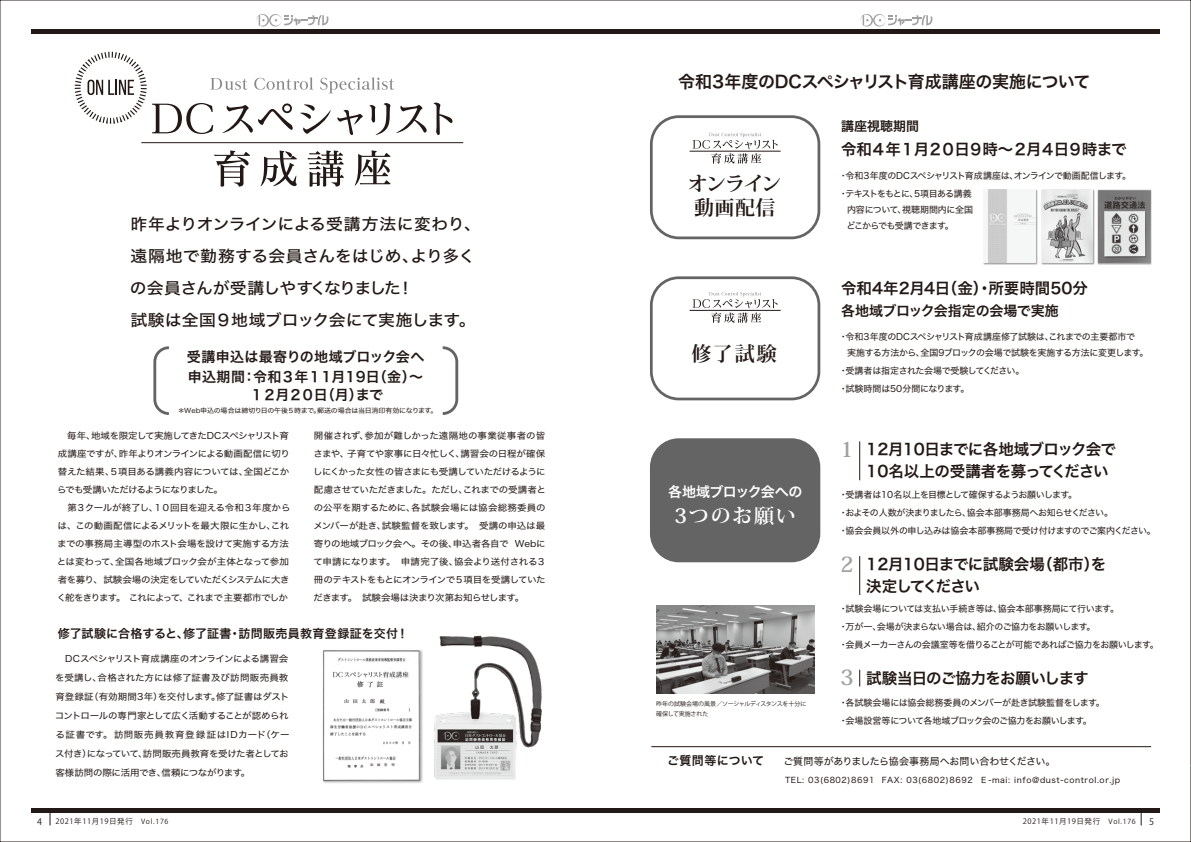
<style>
.page{position:relative;width:1191px;height:842px;background:#fff}
.page>*{position:absolute;margin:0;border:0;box-sizing:border-box;transform-origin:0 0}
.t1{font:700 21px "Koz Min Pro";color:#9fa0a0}
.t2{font:700 20px/24px "Koz Min Pro";letter-spacing:-.055em;color:#221815;text-align:center}
.t3{font:700 20px "Koz Min Pro";letter-spacing:.09em;color:#fff}
.t4{font:700 20px "Koz Min Pro";letter-spacing:.025em;color:#221815}
.t5{font:17px "Hiragino Sans W6";letter-spacing:-.02em;color:#221815}
.t6{font:16px/32px "Hiragino Sans W5";letter-spacing:-.02em;color:#221815;scale:1.05 1}
.t7{font:15.5px/22px "Hiragino Sans W6";letter-spacing:-.04em;color:#221815}
.t8{font:15.5px "Hiragino Sans W6";letter-spacing:-.1em;color:#221815}
.t9{font:15.5px "Hiragino Sans W6";color:#221815}
.t10{font:14px/18px "Hiragino Sans W6";letter-spacing:-.04em;color:#221815}
.t11{font:14px "Hiragino Sans W6";letter-spacing:.015em;color:#221815}
.t12{font:14px "Hiragino Sans W6";letter-spacing:-.02em;color:#221815}
.t13{font:14px "Hiragino Sans W6";letter-spacing:-.035em;color:#fff}
.t14{font:13px "Hiragino Sans W6";color:#221815}
.t15{font:12px "Hiragino Sans W6";letter-spacing:.02em;color:#221815}
.t16{font:10px "Hiragino Sans W4";letter-spacing:-.02em;color:#221815}
.t17{font:9px/18px "Hiragino Sans W4";letter-spacing:-.045em;color:#221815;text-align:justify;scale:1.05 1}
.t18{font:9px/18px "Hiragino Sans W4";letter-spacing:-.045em;color:#221815}
.t19{font:9px/18px "Hiragino Sans W4";letter-spacing:-.07em;color:#221815}
.t20{font:9px/16px "Hiragino Sans W4";letter-spacing:-.065em;color:#221815}
.t21{font:9px "Koz Go Pro";color:#221815}
.t22{font:8px "Hiragino Sans W4";letter-spacing:.075em;color:#221815}
.t23{font:7.5px "Koz Go Pro";letter-spacing:.075em;color:#221815}
.t24{font:6.7px "Hiragino Sans W4";letter-spacing:-.03em;color:#221815;scale:1.05 1}
.t25{font:6px/10px "Koz Go Pr 6 N";letter-spacing:-.02em;color:#221815}
.t26{font:5px "Heisei Min Std W5";color:#221815}
.t27{font:3.3px "Heisei Min Std W5";color:#221815}
.s1{font-family:"Koz Min Pro";font-weight:700;font-size:21px;color:#9fa0a0}
.s2{font-size:7px}
</style>
<div class="page">
<svg style="left:256px;top:14px;width:73px;height:13px"></svg>
<svg style="left:860px;top:14px;width:73px;height:13px"></svg>
<hr style="left:31px;top:30px;width:564px;height:4px;background:#221815">
<hr style="left:595px;top:30px;width:564px;height:4px;background:#221815">
<hr style="left:31px;top:808px;width:564px;height:4px;background:#221815">
<hr style="left:595px;top:808px;width:564px;height:4px;background:#221815">
<svg style="left:1140px;top:812px;width:1px;height:13px"></svg>
<svg style="left:50px;top:812px;width:1px;height:13px"></svg>
<div style="left:650px;top:115px;width:170px;height:124px;border:3px solid #656464;border-radius:27px"></div>
<div style="left:651px;top:440px;width:168px;height:121px;background:#656464;border-radius:27px"></div>
<div style="left:650px;top:438px;width:170px;height:124px;border:3px solid #656464;border-radius:27px"></div>
<hr style="left:651px;top:746px;width:500px;height:1px;background:#221815">
<hr style="left:141px;top:142px;width:322px;height:1px;background:#221815">
<svg style="left:210px;top:78px;width:37px;height:12px"></svg>
<svg style="left:254px;top:77px;width:59px;height:13px"></svg>
<svg style="left:320px;top:77px;width:74px;height:16px"></svg>
<svg style="left:214px;top:150px;width:36px;height:37px"></svg>
<svg style="left:261px;top:150px;width:36px;height:36px"></svg>
<svg style="left:307px;top:150px;width:37px;height:37px"></svg>
<svg style="left:355px;top:150px;width:35px;height:36px"></svg>
<svg style="left:152px;top:103px;width:61px;height:31px"></svg>
<svg style="left:222px;top:103px;width:71px;height:30px"></svg>
<svg style="left:300px;top:104px;width:31px;height:30px"></svg>
<svg style="left:337px;top:110px;width:26px;height:25px"></svg>
<svg style="left:369px;top:103px;width:21px;height:32px"></svg>
<svg style="left:396px;top:105px;width:30px;height:28px"></svg>
<svg style="left:434px;top:103px;width:18px;height:32px"></svg>
<div style="left:75px;top:52px;width:72px;height:72px;border:6px dashed #221815;border-radius:50%"></div>
<svg style="left:87px;top:80px;width:47px;height:15px"></svg>
<hr style="left:689px;top:151px;width:91px;height:1px;background:#221815">
<svg style="left:692px;top:133px;width:85px;height:31px"></svg>
<div style="left:650px;top:276px;width:170px;height:124px;border:3px solid #656464;border-radius:27px"></div>
<hr style="left:689px;top:310px;width:91px;height:1px;background:#221815">
<svg style="left:692px;top:292px;width:85px;height:31px"></svg>
<hr style="left:859px;top:441px;width:1px;height:39px;background:#221815">
<hr style="left:859px;top:556px;width:1px;height:39px;background:#221815">
<svg style="left:859px;top:670px;width:1px;height:16px"></svg>
<img style="left:656px;top:605px;width:158px;height:89px">
<img style="left:434px;top:635px;width:107px;height:144px">
<img style="left:322px;top:649px;width:101px;height:134px">
<img style="left:323px;top:650px;width:96px;height:130px">
<div style="left:369px;top:763px;width:27px;height:5px;background:#fff"></div>
<div style="left:343px;top:698px;width:34px;height:7px;background:#fff"></div>
<img style="left:1097px;top:189px;width:55px;height:76px">
<img style="left:1098px;top:190px;width:52px;height:73px">
<img style="left:983px;top:189px;width:55px;height:76px">
<img style="left:984px;top:190px;width:51px;height:73px">
<img style="left:1041px;top:189px;width:54px;height:76px">
<img style="left:1041px;top:190px;width:51px;height:73px">
<svg style="left:153px;top:346px;width:16px;height:69px"></svg>
<svg style="left:442px;top:346px;width:17px;height:69px"></svg>
<h3 class="t5" style="left:678px;top:66px;width:413px">令和3年度のDCスペシャリスト育成講座の実施について</h3>
<h3 class="t14" style="left:841px;top:114px;width:79px">講座視聴期間</h3>
<h3 class="t6" style="left:130px;top:207px;width:336px">昨年よりオンラインによる受講方法に変わり、遠隔地で勤務する会員さんをはじめ、より多くの会員さんが受講しやすくなりました！<br>試験は全国９地域ブロック会にて実施します。</h3>
<h3 class="t11" style="left:187px;top:344px;width:239px">受講申込は最寄りの地域ブロック会へ</h3>
<h3 class="t10" style="left:188px;top:368px;width:237px">申込期間：令和３年１1月19日（金）～　　　　 １２月２０日（月）まで</h3>
<p class="t24" style="left:178px;top:404px;width:249px">＊Web申込の場合は締切り日の午後５時まで。郵送の場合は当日消印有効になります。</p>
<p class="t17" style="left:57px;top:426px;width:224px;text-align:left">　毎年、地域を限定して実施してきたDCスペシャリスト育成講座ですが、昨年よりオンラインによる動画配信に切り替えた結果、５項目ある講義内容については、全国どこからでも受講いただけるようになりました。<br>　第３クールが終了し、１０回目を迎える令和３年度からは、この動画配信によるメリットを最大限に生かし、これまでの事務局主導型のホスト会場を設けて実施する方法とは変わって、全国各地域ブロック会が主体となって参加者を募り、試験会場の決定をしていただくシステムに大きく舵をきります。これによって、これまで主要都市でしか</p>
<p class="t17" style="left:313px;top:426px;width:223px">開催されず、参加が難しかった遠隔地の事業従事者の皆さまや、子育てや家事に日々忙しく、講習会の日程が確保しにくかった女性の皆さまにも受講していただけるように配慮させていただきました。ただし、これまでの受講者との公平を期するために、各試験会場には協会総務委員のメンバーが赴き、試験監督を致します。　受講の申込は最寄りの地域ブロック会へ。その後、申込者各自で Webにて申請になります。　申請完了後、協会より送付される３冊のテキストをもとにオンラインで５項目を受講していただきます。　試験会場は決まり次第お知らせします。</p>
<h3 class="t15" style="left:58px;top:622px;width:352px">修了試験に合格すると、修了証書・訪問販売員教育登録証を交付！</h3>
<p class="t17" style="left:55px;top:648px;width:225px;line-height:19px;text-indent:10px">DCスペシャリスト育成講座のオンラインによる講習会を受講し、合格された方には修了証書及び訪問販売員教育登録証（有効期間3年）を交付します。修了証書はダストコントロールの専門家として広く活動することが認められる証書です。訪問販売員教育登録証はIDカード（ケース付き）になっていて、訪問販売員教育を受けた者としてお客様訪問の際に活用でき、信頼につながります。</p>
<p class="t26" style="left:344px;top:698px;width:32px">山　田　太　郎</p>
<p class="t27" style="left:370px;top:763px;width:26px">加　藤　豊　明</p>
<h2 class="t2" style="left:688px;top:171px;width:95px">オンライン動画配信</h2>
<h2 class="t4" style="left:691px;top:339px;width:87px">修了試験</h2>
<h3 class="t13" style="left:668px;top:479px;width:136px">各地域ブロック会への</h3>
<h2 class="t3" style="left:674px;top:501px;width:123px">3つのお願い</h2>
<p class="t25" style="left:656px;top:699px;width:152px">昨年の試験会場の風景／ソーシャルディスタンスを十分に確保して実施された</p>
<h3 class="t8" style="left:841px;top:136px;width:287px">令和４年１月２０日９時～２月４日９時まで</h3>
<p class="t19" style="left:839px;top:165px;width:294px">・令和3年度のDCスペシャリスト育成講座は、オンラインで動画配信します。・テキストをもとに、5項目ある講義</p>
<p class="t20" style="left:846px;top:200px;width:128px">内容について、視聴期間内に全国どこからでも受講できます。</p>
<h3 class="t9" style="left:841px;top:275px;width:248px">令和4年2月4日（金）・所要時間50分</h3>
<p class="t18" style="left:847px;top:328px;width:303px;line-height:16px;text-indent:-8px">・令和3年度のDCスペシャリスト育成講座修了試験は、これまでの主要都市で<br>実施する方法から、全国9ブロックの会場で試験を実施する方法に変更します。</p>
<p class="t18" style="left:839px;top:361px;width:187px">・受講者は指定された会場で受験してください。・試験時間は50分間になります。</p>
<h3 class="t12" style="left:841px;top:298px;width:219px">各地域ブロック会指定の会場で実施</h3>
<h3 class="t7" style="left:866px;top:437px;width:251px">12月10日までに各地域ブロック会で<br>10名以上の受講者を募ってください</h3>
<h1 class="t1" style="left:840px;top:434px;width:15px">1</h1>
<p class="t18" style="left:839px;top:485px;width:318px">・受講者は10名以上を目標として確保するようお願いします。<br>・およその人数が決まりましたら、協会本部事務局へお知らせください。<br>・協会会員以外の申し込みは協会本部事務局で受け付けますのでご案内ください。</p>
<h1 class="t1" style="left:840px;top:549px;width:15px">2</h1>
<h3 class="t7" style="left:866px;top:552px;width:242px">12月10日までに試験会場（都市）を決定してください</h3>
<p class="t18" style="left:839px;top:599px;width:321px">・試験会場については支払い手続き等は、協会本部事務局にて行います。<br>・万が一、会場が決まらない場合は、紹介のご協力をお願いします。<br>・会員メーカーさんの会議室等を借りることが可能であればご協力をお願いします。</p>
<h3 class="t7" style="left:840px;top:666px;width:250px"><span class="s1">3</span> 試験当日のご協力をお願いします</h3>
<p class="t18" style="left:839px;top:693px;width:267px">・各試験会場には協会総務委員のメンバーが赴き試験監督をします。・会場設営等について各地域ブロック会のご協力をお願いします。</p>
<h3 class="t15" style="left:667px;top:750px;width:98px">ご質問等について</h3>
<p class="t16" style="left:783px;top:753px;width:274px">ご質問等がありましたら協会事務局へお問い合わせください。</p>
<p class="t22" style="left:785px;top:773px;width:337px">TEL: 03(6802)8691 FAX: 03(6802)8692 Ｅ-mai: info@dust-control.or.jp</p>
<p class="t21" style="left:37px;top:816px;width:6px">4</p>
<p class="t23" style="left:55px;top:817px;width:114px">2021年11月19日発行<span class="s2">　Vol.176</span></p>
<p class="t23" style="left:1022px;top:817px;width:114px">2021年11月19日発行<span class="s2">　Vol.176</span></p>
<p class="t21" style="left:1149px;top:816px;width:6px">5</p>
</div>
